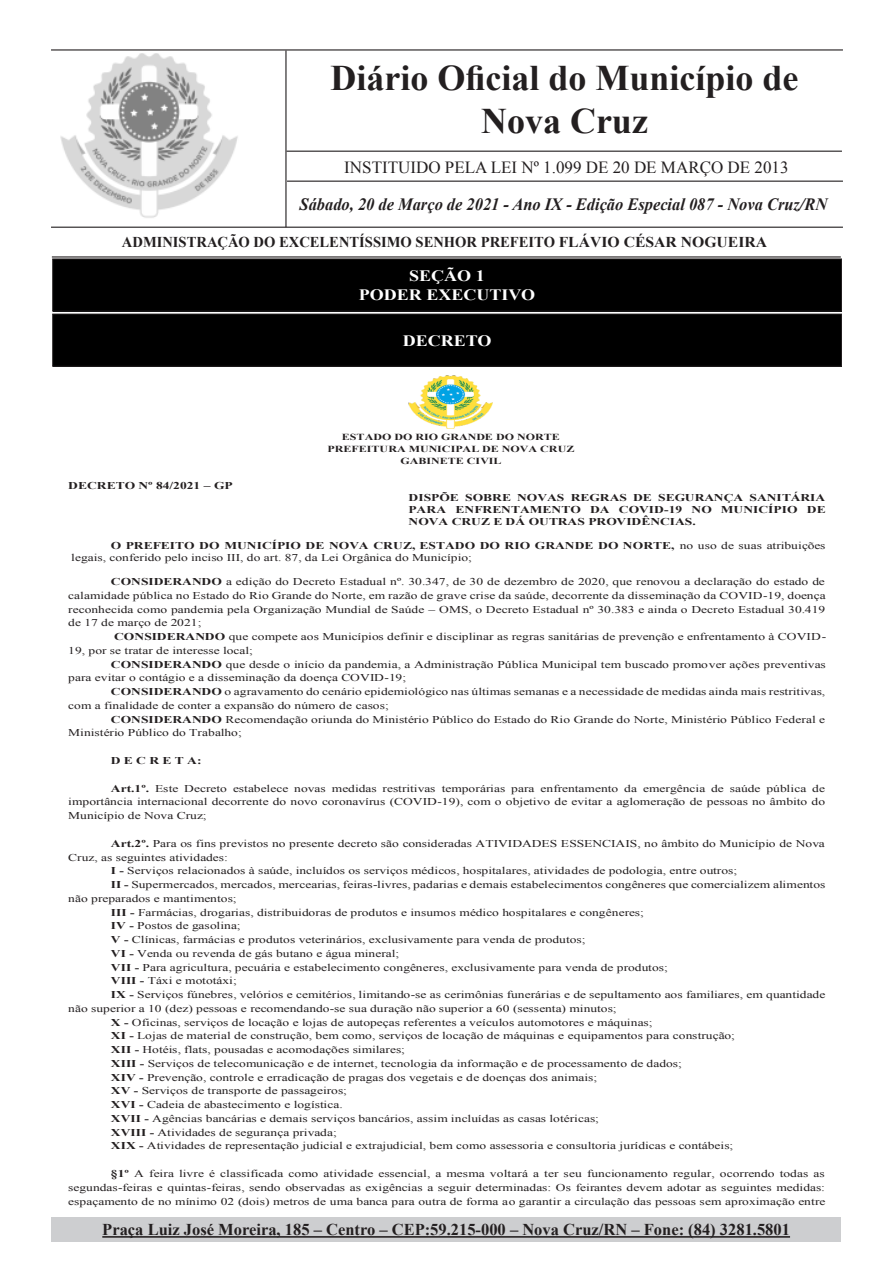
<style>
.page{position:relative;width:893px;height:1263px;background:#fff}
.page>*{position:absolute;margin:0;border:0;box-sizing:border-box;transform-origin:0 0}
.t1{font:700 36px/43.2px "Times New Roman";color:#231f20;text-align:center}
.t2{font:italic 700 17.25px "Times New Roman";color:#231f20;scale:.95 1}
.t3{font:16.95px "Times New Roman";color:#231f20}
.t4{font:700 16.5px "Times New Roman";color:#231f20}
.t5{font:700 15.75px "Times New Roman";color:#fff;scale:1.14 1}
.t6{font:700 15px "Times New Roman";color:#231f20}
.t7{font:10.35px/13.8px "Times New Roman";color:#231f20;text-align:justify;scale:1.3 1}
.t8{font:700 10.35px/11.9px "Times New Roman";letter-spacing:.01em;color:#231f20;text-align:justify;scale:1.3 1}
.t9{font:700 9.3px/12.3px "Times New Roman";color:#231f20;text-align:center;scale:1.3 1}
.s1{font-weight:700}
</style>
<div class="page">
<img style="left:54px;top:53px;width:231px;height:174px">
<hr style="left:51px;top:49px;width:792px;height:2px;background:#231f20">
<hr style="left:51px;top:227px;width:792px;height:1px;background:#231f20">
<hr style="left:52px;top:256px;width:789px;height:1px;background:#231f20">
<hr style="left:285px;top:51px;width:2px;height:176px;background:#231f20">
<hr style="left:287px;top:151px;width:555px;height:1px;background:#231f20">
<hr style="left:287px;top:181px;width:556px;height:1px;background:#231f20">
<div style="left:51px;top:1217px;width:790px;height:25px;background:#cdced0"></div>
<hr style="left:102px;top:1236px;width:688px;height:2px;background:#231f20">
<div style="left:53px;top:259px;width:788px;height:52px;background:#000"></div>
<div style="left:52px;top:258px;width:790px;height:54px;border:1px solid #231f20"></div>
<div style="left:53px;top:314px;width:788px;height:52px;background:#000"></div>
<div style="left:52px;top:314px;width:790px;height:53px;border:1px solid #231f20"></div>
<img style="left:409px;top:376px;width:84px;height:53px">
<p class="t1" style="left:330px;top:55px;width:470px">Diário Oficial do Município de<br>Nova Cruz</p>
<p class="t3" style="left:344px;top:156px;width:446px">INSTITUIDO PELA LEI Nº 1.099 DE 20 DE MARÇO DE 2013</p>
<p class="t2" style="left:300px;top:192px;width:557px">Sábado, 20 de Março de 2021 - Ano IX - Edição Especial 087 - Nova Cruz/RN</p>
<p class="t6" style="left:122px;top:232px;width:647px">ADMINISTRAÇÃO DO EXCELENTÍSSIMO SENHOR PREFEITO FLÁVIO CÉSAR NOGUEIRA</p>
<p class="t5" style="left:409px;top:265px;width:68px">SEÇÃO 1</p>
<p class="t5" style="left:359px;top:284px;width:156px">PODER EXECUTIVO</p>
<p class="t5" style="left:403px;top:329px;width:79px">DECRETO</p>
<p class="t8" style="left:68px;top:480px;width:128px">DECRETO Nº 84/2021 – GP</p>
<p class="t9" style="left:327px;top:430px;width:191px">ESTADO DO RIO GRANDE DO NORTE<br>PREFEITURA MUNICIPAL DE NOVA CRUZ<br>GABINETE CIVIL</p>
<p class="t8" style="left:408px;top:492px;width:322px">DISPÕE SOBRE NOVAS REGRAS DE SEGURANÇA SANITÁRIA PARA ENFRENTAMENTO DA COVID-19 NO MUNICÍPIO DE NOVA CRUZ E DÁ OUTRAS PROVIDÊNCIAS.</p>
<p class="t7" style="left:71px;top:539px;width:582px;line-height:12px;text-indent:40px"><span class="s1">O PREFEITO DO MUNICÍPIO DE NOVA CRUZ, ESTADO DO RIO GRANDE DO NORTE,</span> no uso de suas atribuições legais, conferido pelo inciso III, do art. 87, da Lei Orgânica do Município;</p>
<p class="t7" style="left:111px;top:574px;width:551px"><span class="s1">CONSIDERANDO</span> a edição do Decreto Estadual nº. 30.347, de 30 de dezembro de 2020, que renovou a declaração do estado de</p>
<p class="t7" style="left:68px;top:588px;width:584px">calamidade pública no Estado do Rio Grande do Norte, em razão de grave crise da saúde, decorrente da disseminação da COVID-19, doença</p>
<p class="t7" style="left:68px;top:602px;width:584px">reconhecida como pandemia pela Organização Mundial de Saúde – OMS, o Decreto Estadual nº 30.383 e ainda o Decreto Estadual 30.419</p>
<p class="t7" style="left:68px;top:616px;width:104px">de 17 de março de 2021;</p>
<p class="t7" style="left:114px;top:629px;width:549px"><span class="s1">CONSIDERANDO</span> que compete aos Municípios definir e disciplinar as regras sanitárias de prevenção e enfrentamento à COVID-</p>
<p class="t7" style="left:68px;top:643px;width:144px">19, por se tratar de interesse local;</p>
<p class="t7" style="left:111px;top:657px;width:551px"><span class="s1">CONSIDERANDO</span> que desde o início da pandemia, a Administração Pública Municipal tem buscado promover ações preventivas</p>
<p class="t7" style="left:68px;top:671px;width:262px">para evitar o contágio e a disseminação da doença COVID-19;</p>
<p class="t7" style="left:111px;top:685px;width:551px"><span class="s1">CONSIDERANDO</span> o agravamento do cenário epidemiológico nas últimas semanas e a necessidade de medidas ainda mais restritivas,</p>
<p class="t7" style="left:68px;top:698px;width:248px">com a finalidade de conter a expansão do número de casos;</p>
<p class="t7" style="left:111px;top:712px;width:551px"><span class="s1">CONSIDERANDO</span> Recomendação oriunda do Ministério Público do Estado do Rio Grande do Norte, Ministério Público Federal e</p>
<p class="t7" style="left:68px;top:726px;width:135px">Ministério Público do Trabalho;</p>
<p class="t8" style="left:111px;top:754px;width:71px">D E C R E T A:</p>
<p class="t7" style="left:68px;top:781px;width:584px;text-indent:43px"><span class="s1">Art.1º.</span> Este Decreto estabelece novas medidas restritivas temporárias para enfrentamento da emergência de saúde pública de importância internacional decorrente do novo coronavírus (COVID-19), com o objetivo de evitar a aglomeração de pessoas no âmbito do Município de Nova Cruz;</p>
<p class="t7" style="left:111px;top:836px;width:551px"><span class="s1">Art.2º.</span> Para os fins previstos no presente decreto são consideradas ATIVIDADES ESSENCIAIS, no âmbito do Município de Nova</p>
<p class="t7" style="left:68px;top:850px;width:124px">Cruz, as seguintes atividades:</p>
<p class="t7" style="left:111px;top:864px;width:483px"><span class="s1">I -</span> Serviços relacionados à saúde, incluídos os serviços médicos, hospitalares, atividades de podologia, entre outros;</p>
<p class="t7" style="left:111px;top:877px;width:551px"><span class="s1">II -</span> Supermercados, mercados, mercearias, feiras-livres, padarias e demais estabelecimentos congêneres que comercializem alimentos</p>
<p class="t7" style="left:68px;top:891px;width:131px">não preparados e mantimentos;</p>
<p class="t7" style="left:111px;top:905px;width:412px"><span class="s1">III -</span> Farmácias, drogarias, distribuidoras de produtos e insumos médico hospitalares e congêneres;</p>
<p class="t7" style="left:111px;top:919px;width:101px"><span class="s1">IV -</span> Postos de gasolina;</p>
<p class="t7" style="left:111px;top:932px;width:367px"><span class="s1">V -</span> Clínicas, farmácias e produtos veterinários, exclusivamente para venda de produtos;</p>
<p class="t7" style="left:111px;top:946px;width:223px"><span class="s1">VI -</span> Venda ou revenda de gás butano e água mineral;</p>
<p class="t7" style="left:111px;top:960px;width:430px"><span class="s1">VII -</span> Para agricultura, pecuária e estabelecimento congêneres, exclusivamente para venda de produtos;</p>
<p class="t7" style="left:111px;top:974px;width:98px"><span class="s1">VIII -</span> Táxi e mototáxi;</p>
<p class="t7" style="left:111px;top:987px;width:551px"><span class="s1">IX -</span> Serviços fúnebres, velórios e cemitérios, limitando-se as cerimônias funerárias e de sepultamento aos familiares, em quantidade</p>
<p class="t7" style="left:68px;top:1001px;width:423px">não superior a 10 (dez) pessoas e recomendando-se sua duração não superior a 60 (sessenta) minutos;</p>
<p class="t7" style="left:111px;top:1015px;width:418px"><span class="s1">X -</span> Oficinas, serviços de locação e lojas de autopeças referentes a veículos automotores e máquinas;</p>
<p class="t7" style="left:111px;top:1029px;width:482px"><span class="s1">XI -</span> Lojas de material de construção, bem como, serviços de locação de máquinas e equipamentos para construção;</p>
<p class="t7" style="left:111px;top:1042px;width:228px"><span class="s1">XII -</span> Hotéis, flats, pousadas e acomodações similares;</p>
<p class="t7" style="left:111px;top:1056px;width:441px"><span class="s1">XIII -</span> Serviços de telecomunicação e de internet, tecnologia da informação e de processamento de dados;</p>
<p class="t7" style="left:111px;top:1070px;width:376px"><span class="s1">XIV -</span> Prevenção, controle e erradicação de pragas dos vegetais e de doenças dos animais;</p>
<p class="t7" style="left:111px;top:1084px;width:183px"><span class="s1">XV -</span> Serviços de transporte de passageiros;</p>
<p class="t7" style="left:111px;top:1097px;width:180px"><span class="s1">XVI -</span> Cadeia de abastecimento e logística.</p>
<p class="t7" style="left:111px;top:1111px;width:377px"><span class="s1">XVII -</span> Agências bancárias e demais serviços bancários, assim incluídas as casas lotéricas;</p>
<p class="t7" style="left:111px;top:1125px;width:175px"><span class="s1">XVIII -</span> Atividades de segurança privada;</p>
<p class="t7" style="left:111px;top:1139px;width:480px"><span class="s1">XIX -</span> Atividades de representação judicial e extrajudicial, bem como assessoria e consultoria jurídicas e contábeis;</p>
<p class="t7" style="left:68px;top:1166px;width:584px;text-indent:43px"><span class="s1">§1º</span> A feira livre é classificada como atividade essencial, a mesma voltará a ter seu funcionamento regular, ocorrendo todas as segundas-feiras e quintas-feiras, sendo observadas as exigências a seguir determinadas: Os feirantes devem adotar as seguintes medidas: espaçamento de no mínimo 02 (dois) metros de uma banca para outra de forma ao garantir a circulação das pessoas sem aproximação entre</p>
<p class="t9" style="left:235px;top:1219px;width:333px;line-height:10.6px">Praça Luiz José Moreira, 185 – Centro - CEP: 59.215-000 - Telefone: (84) 3281-5800<br>Email: prefeituranovacruzrn@gmail.com</p>
<p class="t4" style="left:102px;top:1218px;width:689px">Praça Luiz José Moreira, 185 – Centro – CEP:59.215-000 – Nova Cruz/RN – Fone: (84) 3281.5801</p>
</div>
